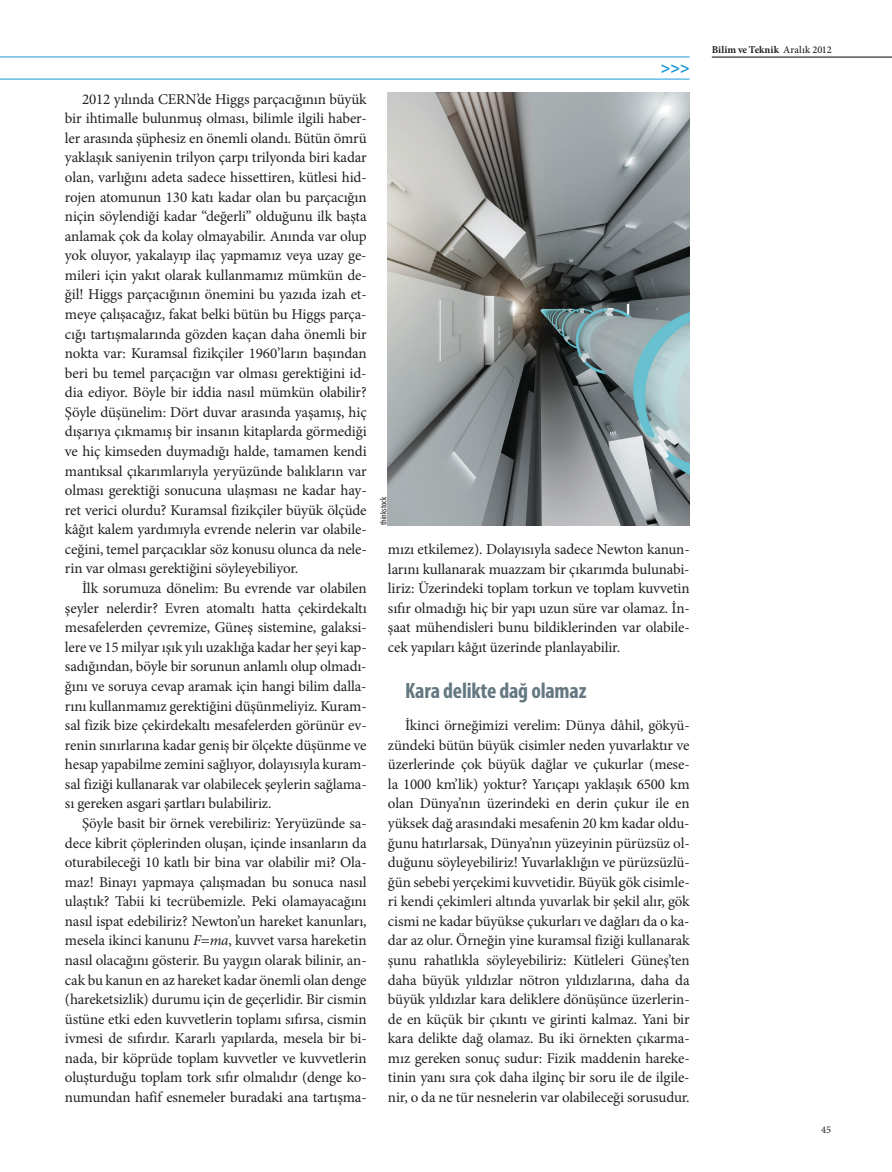
<style>
.page{position:relative;width:892px;height:1172px;background:#fff}
.page>*{position:absolute;margin:0;border:0;box-sizing:border-box;transform-origin:0 0}
.t1{font:700 condensed 22.2px "Myriad Pro";letter-spacing:-.01em;color:#647882}
.t2{font:700 16.2px "Myriad Pro";color:#1d99d6}
.t3{font:15px/19.5px "Minion Pro";letter-spacing:-.01em;color:#231f20;text-align:justify}
.t4{font:700 10.35px "Minion Pro";letter-spacing:.005em;color:#231f20}
.t5{font:10.35px "Minion Pro";color:#231f20}
.t6{font:condensed 9px "Myriad Pro";color:#231f20}
.s1{font-style:italic}
.s2{font-weight:500}
</style>
<div class="page">
<hr style="left:711px;top:57px;width:180px;height:1px;background:#000103">
<hr style="left:0;top:79px;width:689px;height:1px;background:#1d99d6">
<hr style="left:0;top:57px;width:689px;height:1px;background:#1d99d6">
<img style="left:388px;top:93px;width:301px;height:432px">
<p class="t3" style="left:65px;top:89px;width:303px;text-indent:17px">2012 yılında CERN’de Higgs parçacığının büyük bir ihtimalle bulunmuş olması, bilimle ilgili haber&shy;ler arasında şüphesiz en önemli olandı. Bütün ömrü yaklaşık saniyenin trilyon çarpı trilyonda biri kadar olan, varlığını adeta sadece hissettiren, kütlesi hid&shy;rojen atomunun 130 katı kadar olan bu parçacığın niçin söylendiği kadar “değerli” olduğunu ilk başta anlamak çok da kolay olmayabilir. Anında var olup yok oluyor, yakalayıp ilaç yapmamız veya uzay ge&shy;mileri için yakıt olarak kullanmamız mümkün de&shy;ğil! Higgs parçacığının önemini bu yazıda izah et&shy;meye çalışacağız, fakat belki bütün bu Higgs parça&shy;cığı tartışmalarında gözden kaçan daha önemli bir nokta var: Kuramsal fizikçiler 1960’ların başından beri bu temel parçacığın var olması gerektiğini id&shy;dia ediyor. Böyle bir iddia nasıl mümkün olabilir?<br>Şöyle düşünelim: Dört duvar arasında yaşamış, hiç dışarıya çıkmamış bir insanın kitaplarda görmediği ve hiç kimseden duymadığı halde, tamamen kendi mantıksal çıkarımlarıyla yeryüzünde balıkların var olması gerektiği sonucuna ulaşması ne kadar hay&shy;ret verici olurdu? Kuramsal fizikçiler büyük ölçüde kâğıt kalem yardımıyla evrende nelerin var olabile&shy;ceğini, temel parçacıklar söz konusu olunca da nele&shy;rin var olması gerektiğini söyleyebiliyor.</p>
<p class="t3" style="left:65px;top:578px;width:303px;text-indent:17px">İlk sorumuza dönelim: Bu evrende var olabilen şeyler nelerdir? Evren atomaltı hatta çekirdekaltı mesafelerden çevremize, Güneş sistemine, galaksi&shy;lere ve 15 milyar ışık yılı uzaklığa kadar her şeyi kap&shy;sadığından, böyle bir sorunun anlamlı olup olmadı&shy;ğını ve soruya cevap aramak için hangi bilim dalla&shy;rını kullanmamız gerektiğini düşünmeliyiz. Kuram&shy;sal fizik bize çekirdekaltı mesafelerden görünür ev&shy;renin sınırlarına kadar geniş bir ölçekte düşünme ve hesap yapabilme zemini sağlıyor, dolayısıyla kuram&shy;sal fiziği kullanarak var olabilecek şeylerin sağlama&shy;sı gereken asgari şartları bulabiliriz.</p>
<p class="t3" style="left:65px;top:813px;width:303px;text-indent:17px">Şöyle basit bir örnek verebiliriz: Yeryüzünde sa&shy;dece kibrit çöplerinden oluşan, içinde insanların da oturabileceği 10 katlı bir bina var olabilir mi? Ola&shy;maz! Binayı yapmaya çalışmadan bu sonuca nasıl ulaştık? Tabii ki tecrübemizle. Peki olamayacağını nasıl ispat edebiliriz? Newton’un hareket kanunları, mesela ikinci kanunu <span class="s1">F=ma</span>, kuvvet varsa hareketin nasıl olacağını gösterir. Bu yaygın olarak bilinir, an&shy;cak bu kanun en az hareket kadar önemli olan denge (hareketsizlik) durumu için de geçerlidir. Bir cismin üstüne etki eden kuvvetlerin toplamı sıfırsa, cismin ivmesi de sıfırdır. Kararlı yapılarda, mesela bir bi&shy;nada, bir köprüde toplam kuvvetler ve kuvvetlerin oluşturduğu toplam tork sıfır olmalıdır (denge ko&shy;numundan hafif esnemeler buradaki ana tartışma-</p>
<p class="t6" style="left:378px;top:525px;width:30px;rotate:-90deg">thinkstock</p>
<p class="t2" style="left:660px;top:56px;width:30px">&gt;&gt;&gt;</p>
<p class="t3" style="left:388px;top:539px;width:303px">mızı etkilemez). Dolayısıyla sadece Newton kanun&shy;larını kullanarak muazzam bir çıkarımda bulunabi&shy;liriz: Üzerindeki toplam torkun ve toplam kuvvetin sıfır olmadığı hiç bir yapı uzun süre var olamaz. İn&shy;şaat mühendisleri bunu bildiklerinden var olabile&shy;cek yapıları kâğıt üzerinde planlayabilir.</p>
<h1 class="t1" style="left:405px;top:676px;width:183px">Kara delikte dağ olamaz</h1>
<p class="t3" style="left:388px;top:715px;width:303px;text-indent:17px">İkinci örneğimizi verelim: Dünya dâhil, gökyü&shy;zündeki bütün büyük cisimler neden yuvarlaktır ve üzerlerinde çok büyük dağlar ve çukurlar (mese&shy;la 1000 km’lik) yoktur? Yarıçapı yaklaşık 6500 km olan Dünya’nın üzerindeki en derin çukur ile en yüksek dağ arasındaki mesafenin 20 km kadar oldu&shy;ğunu hatırlarsak, Dünya’nın yüzeyinin pürüzsüz ol&shy;duğunu söyleyebiliriz! Yuvarlaklığın ve pürüzsüzlü&shy;ğün sebebi yerçekimi kuvvetidir. Büyük gök cisimle&shy;ri kendi çekimleri altında yuvarlak bir şekil alır, gök cismi ne kadar büyükse çukurları ve dağları da o ka&shy;dar az olur. Örneğin yine kuramsal fiziği kullanarak şunu rahatlıkla söyleyebiliriz: Kütleleri Güneş’ten daha büyük yıldızlar nötron yıldızlarına, daha da büyük yıldızlar kara deliklere dönüşünce üzerlerin&shy;de en küçük bir çıkıntı ve girinti kalmaz. Yani bir kara delikte dağ olamaz. Bu iki örnekten çıkarma&shy;mız gereken sonuç sudur: Fizik maddenin hareke&shy;tinin yanı sıra çok daha ilginç bir soru ile de ilgile&shy;nir, o da ne tür nesnelerin var olabileceği sorusudur.</p>
<p class="t4" style="left:711px;top:42px;width:121px">Bilim ve Teknik <span class="s2">Aralık 2012</span></p>
<p class="t5" style="left:820px;top:1122px;width:11px">45</p>
</div>
